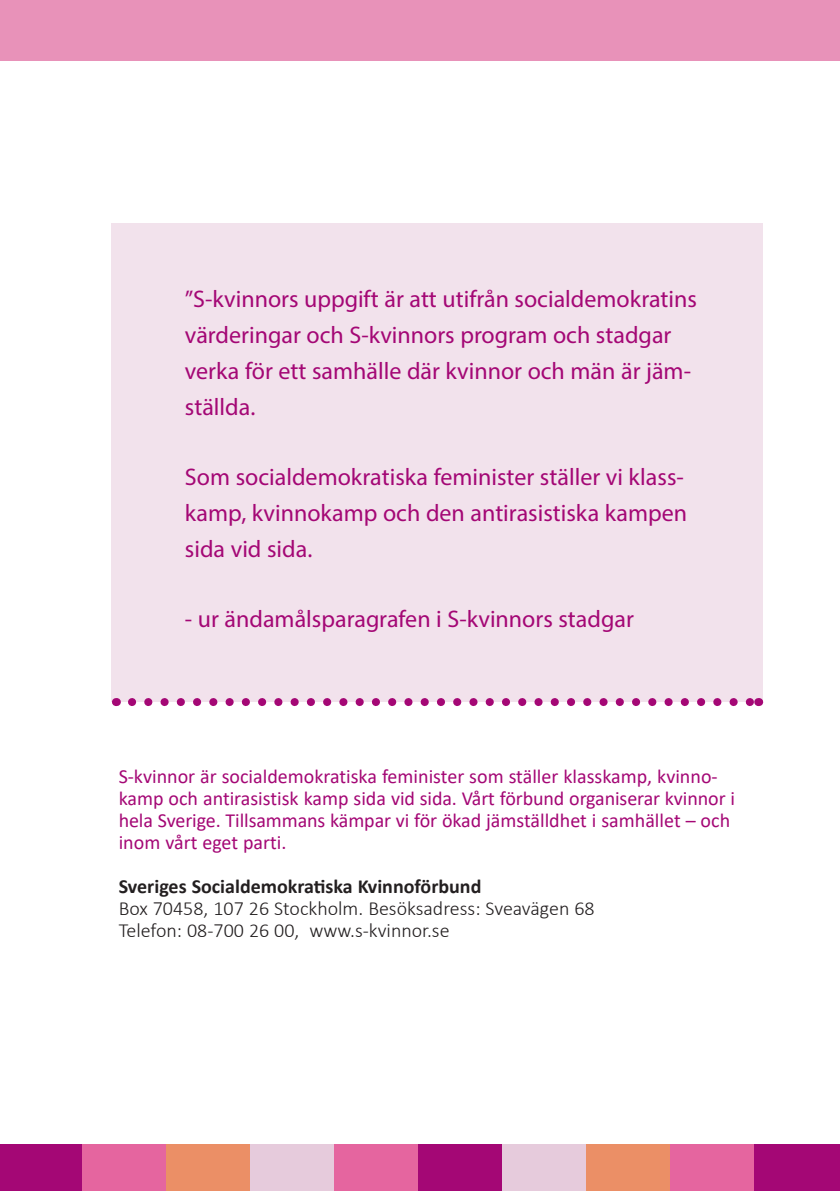
<style>
.page{position:relative;width:840px;height:1191px;background:#fff}
.page>*{position:absolute;margin:0;border:0;box-sizing:border-box;transform-origin:0 0}
.Citat{font:24px/36px "Myriad Pro";color:#a40775}
.t1{font:20px/22px "Calibri";color:#a40775}
.t2{font:300 20px/22px "Calibri";color:#231f20}
.s1{font-weight:700}
</style>
<div class="page">
<div style="left:111px;top:223px;width:651px;height:479px;background:#f2e2ec"></div>
<div style="left:0;top:0;width:839px;height:61px;background:#e892b9"></div>
<div style="left:0;top:1144px;width:82px;height:47px;background:#a40775"></div>
<div style="left:82px;top:1144px;width:84px;height:47px;background:#e5659f"></div>
<div style="left:166px;top:1144px;width:84px;height:47px;background:#eb8f66"></div>
<div style="left:250px;top:1144px;width:84px;height:47px;background:#e6cbdc"></div>
<div style="left:334px;top:1144px;width:84px;height:47px;background:#e5659f"></div>
<div style="left:418px;top:1144px;width:84px;height:47px;background:#a40775"></div>
<div style="left:502px;top:1144px;width:84px;height:47px;background:#e6cbdc"></div>
<div style="left:586px;top:1144px;width:84px;height:47px;background:#eb8f66"></div>
<div style="left:670px;top:1144px;width:84px;height:47px;background:#e5659f"></div>
<div style="left:754px;top:1144px;width:85px;height:47px;background:#a40775"></div>
<svg style="left:132px;top:698px;width:617px;height:8px"></svg>
<p class="Citat" style="left:185px;top:281px;width:513px">”S-kvinnors uppgift är att utifrån socialdemokratins värderingar och S-kvinnors program och stadgar verka för ett samhälle där kvinnor och män är jäm&shy;ställda.</p>
<p class="Citat" style="left:185px;top:459px;width:503px">Som socialdemokratiska feminister ställer vi klass&shy;kamp, kvinnokamp och den antirasistiska kampen sida vid sida.</p>
<p class="Citat" style="left:185px;top:601px;width:450px">- ur ändamålsparagrafen i S-kvinnors stadgar</p>
<p class="t1" style="left:119px;top:765px;width:617px">S-kvinnor är socialdemokratiska feminister som ställer klasskamp, kvinno&shy;kamp och antirasistisk kamp sida vid sida. Vårt förbund organiserar kvinnor i</p>
<p class="t1" style="left:119px;top:809px;width:612px">hela Sverige. Tillsammans kämpar vi för ökad jämställdhet i samhället – och inom vårt eget parti.</p>
<p class="t2" style="left:119px;top:875px;width:477px"><span class="s1">Sveriges Socialdemokratiska Kvinnoförbund<br></span>Box 70458, 107 26 Stockholm. Besöksadress: Sveavägen 68</p>
<p class="t2" style="left:119px;top:919px;width:332px">Telefon: 08-700 26 00, www.s-kvinnor.se</p>
</div>
